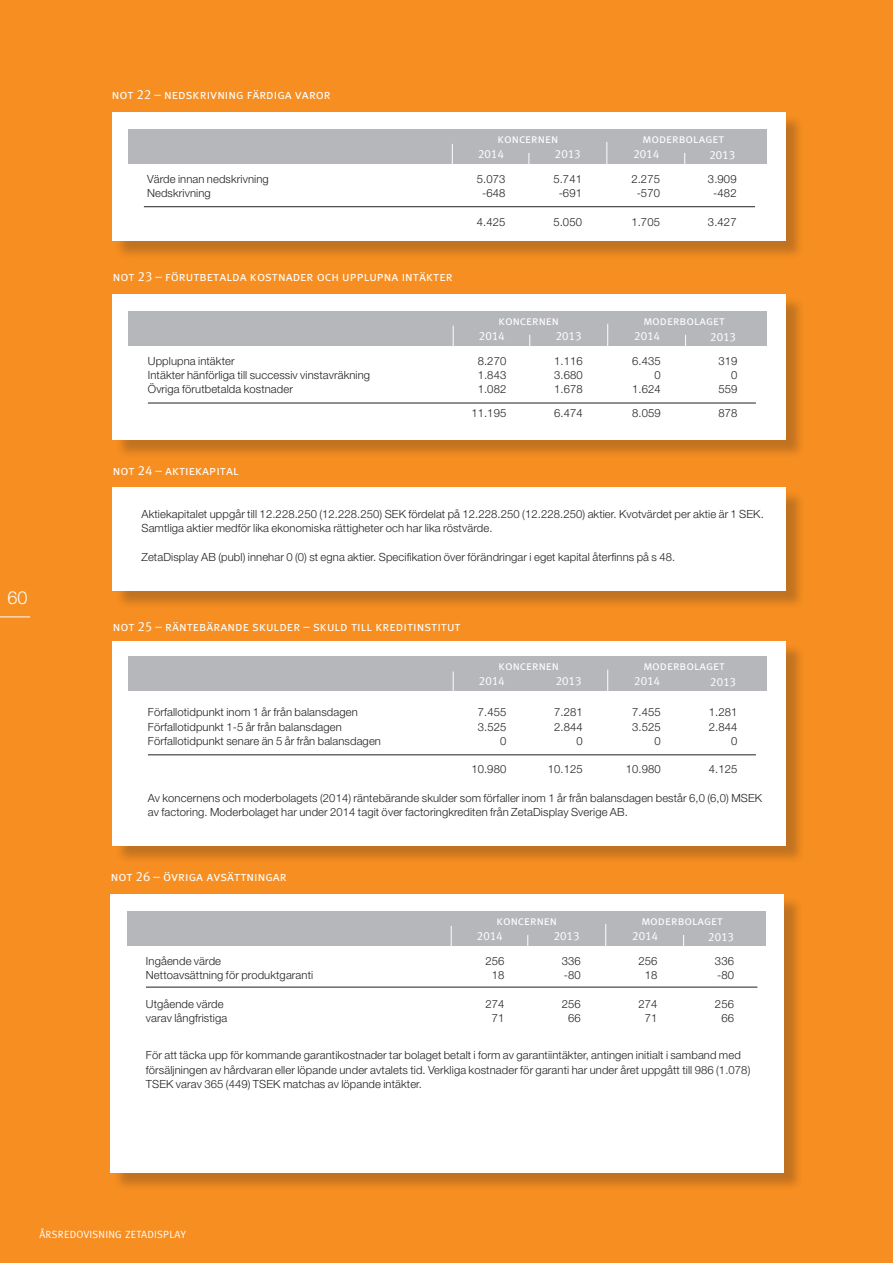
<style>
.page{position:relative;width:893px;height:1263px;background:#f68e21}
.page>*{position:absolute;margin:0;border:0;box-sizing:border-box;transform-origin:0 0}
.t1{font:300 18px "Helvetica Neue";color:#fff}
.t2{font:13.5px "Meta Caps";color:#fff}
.t3{font:12.75px "Meta Caps";color:#fff}
.t4{font:12px "Meta Caps";color:#fff}
.t5{font:300 11.25px/14.2px "Helvetica Neue";letter-spacing:.01em;color:#231f20}
.t6{font:10.5px "Meta";letter-spacing:.02em;color:#fff}
</style>
<div class="page">
<div style="left:113px;top:896px;width:690px;height:295px;background:#231f20;opacity:.25"></div>
<div style="left:111px;top:894px;width:673px;height:278px;background:#fff"></div>
<div style="left:127px;top:912px;width:638px;height:34px;background:#b6b7bb"></div>
<svg style="left:451px;top:926px;width:1px;height:20px"></svg>
<svg style="left:605px;top:924px;width:1px;height:22px"></svg>
<hr style="left:146px;top:987px;width:611px;height:1px;background:#231f20">
<hr style="left:0;top:617px;width:30px;height:1px;background:#fff">
<div style="left:115px;top:490px;width:690px;height:120px;background:#231f20;opacity:.25"></div>
<div style="left:113px;top:488px;width:673px;height:103px;background:#fff"></div>
<div style="left:115px;top:643px;width:690px;height:221px;background:#231f20;opacity:.25"></div>
<div style="left:113px;top:641px;width:673px;height:204px;background:#fff"></div>
<div style="left:129px;top:657px;width:638px;height:34px;background:#b6b7bb"></div>
<svg style="left:453px;top:671px;width:1px;height:20px"></svg>
<svg style="left:607px;top:670px;width:1px;height:21px"></svg>
<hr style="left:148px;top:754px;width:608px;height:1px;background:#231f20">
<div style="left:114px;top:114px;width:690px;height:146px;background:#231f20;opacity:.25"></div>
<div style="left:112px;top:112px;width:673px;height:129px;background:#fff"></div>
<div style="left:128px;top:130px;width:638px;height:34px;background:#b6b7bb"></div>
<svg style="left:452px;top:144px;width:1px;height:20px"></svg>
<svg style="left:606px;top:142px;width:1px;height:22px"></svg>
<hr style="left:144px;top:206px;width:611px;height:1px;background:#231f20">
<div style="left:115px;top:296px;width:690px;height:162px;background:#231f20;opacity:.25"></div>
<div style="left:113px;top:294px;width:673px;height:146px;background:#fff"></div>
<div style="left:129px;top:311px;width:638px;height:34px;background:#b6b7bb"></div>
<svg style="left:453px;top:326px;width:1px;height:20px"></svg>
<svg style="left:607px;top:324px;width:1px;height:22px"></svg>
<hr style="left:148px;top:403px;width:608px;height:1px;background:#231f20">
<h1 class="t1" style="left:8px;top:586px;width:22px">60</h1>
<p class="t2" style="left:112px;top:87px;width:220px">not 22 – nedskrivning färdiga varor</p>
<p class="t3" style="left:498px;top:131px;width:62px">koncernen</p>
<p class="t4" style="left:478px;top:147px;width:27px">2014</p>
<p class="t4" style="left:555px;top:147px;width:27px">2013</p>
<p class="t4" style="left:633px;top:147px;width:27px">2014</p>
<p class="t4" style="left:709px;top:148px;width:27px">2013</p>
<p class="t3" style="left:642px;top:131px;width:83px">moderbolaget</p>
<p class="t5" style="left:147px;top:172px;width:123px">Värde innan nedskrivning</p>
<p class="t5" style="left:477px;top:172px;width:30px">5.073</p>
<p class="t5" style="left:553px;top:172px;width:30px">5.741</p>
<p class="t5" style="left:631px;top:172px;width:30px">2.275</p>
<p class="t5" style="left:708px;top:172px;width:30px">3.909</p>
<p class="t5" style="left:147px;top:186px;width:65px">Nedskrivning</p>
<p class="t5" style="left:482px;top:186px;width:25px">-648</p>
<p class="t5" style="left:559px;top:186px;width:25px">-691</p>
<p class="t5" style="left:637px;top:186px;width:25px">-570</p>
<p class="t5" style="left:713px;top:186px;width:25px">-482</p>
<p class="t5" style="left:477px;top:215px;width:30px">4.425</p>
<p class="t5" style="left:553px;top:215px;width:30px">5.050</p>
<p class="t5" style="left:631px;top:215px;width:30px">1.705</p>
<p class="t5" style="left:708px;top:215px;width:30px">3.427</p>
<p class="t2" style="left:113px;top:268px;width:341px">not 23 – förutbetalda kostnader och upplupna intäkter</p>
<p class="t3" style="left:498px;top:313px;width:62px">koncernen</p>
<p class="t4" style="left:479px;top:329px;width:27px">2014</p>
<p class="t4" style="left:556px;top:329px;width:27px">2013</p>
<p class="t4" style="left:634px;top:329px;width:27px">2014</p>
<p class="t4" style="left:710px;top:329px;width:27px">2013</p>
<p class="t3" style="left:643px;top:313px;width:83px">moderbolaget</p>
<p class="t5" style="left:148px;top:353px;width:88px">Upplupna intäkter</p>
<p class="t5" style="left:478px;top:353px;width:30px">8.270</p>
<p class="t5" style="left:554px;top:353px;width:30px">1.116</p>
<p class="t5" style="left:632px;top:353px;width:30px">6.435</p>
<p class="t5" style="left:718px;top:353px;width:20px">319</p>
<p class="t5" style="left:148px;top:367px;width:224px">Intäkter hänförliga till successiv vinstavräkning</p>
<p class="t5" style="left:478px;top:367px;width:30px">1.843</p>
<p class="t5" style="left:554px;top:367px;width:30px">3.680</p>
<p class="t5" style="left:655px;top:367px;width:8px">0</p>
<p class="t5" style="left:731px;top:367px;width:8px">0</p>
<p class="t5" style="left:148px;top:382px;width:147px">Övriga förutbetalda kostnader</p>
<p class="t5" style="left:478px;top:382px;width:30px">1.082</p>
<p class="t5" style="left:554px;top:382px;width:30px">1.678</p>
<p class="t5" style="left:632px;top:382px;width:30px">1.624</p>
<p class="t5" style="left:718px;top:382px;width:20px">559</p>
<p class="t5" style="left:471px;top:406px;width:36px">11.195</p>
<p class="t5" style="left:554px;top:406px;width:30px">6.474</p>
<p class="t5" style="left:632px;top:406px;width:30px">8.059</p>
<p class="t5" style="left:718px;top:406px;width:20px">878</p>
<p class="t2" style="left:113px;top:462px;width:128px">not 24 – aktiekapital</p>
<p class="t5" style="left:141px;top:507px;width:624px">Aktiekapitalet uppgår till 12.228.250 (12.228.250) SEK fördelat på 12.228.250 (12.228.250) aktier. Kvotvärdet per aktie är 1 SEK.<br>Samtliga aktier medför lika ekonomiska rättigheter och har lika röstvärde.</p>
<p class="t5" style="left:141px;top:549px;width:535px">ZetaDisplay AB (publ) innehar 0 (0) st egna aktier. Specifikation över förändringar i eget kapital återfinns på s 48.</p>
<p class="t2" style="left:113px;top:618px;width:349px">not 25 – räntebärande skulder – skuld till kreditinstitut</p>
<p class="t3" style="left:498px;top:658px;width:62px">koncernen</p>
<p class="t4" style="left:479px;top:674px;width:27px">2014</p>
<p class="t4" style="left:556px;top:674px;width:27px">2013</p>
<p class="t4" style="left:634px;top:674px;width:27px">2014</p>
<p class="t4" style="left:710px;top:675px;width:27px">2013</p>
<p class="t3" style="left:643px;top:658px;width:83px">moderbolaget</p>
<p class="t5" style="left:148px;top:705px;width:211px">Förfallotidpunkt inom 1 år från balansdagen</p>
<p class="t5" style="left:478px;top:705px;width:30px">7.455</p>
<p class="t5" style="left:554px;top:705px;width:30px">7.281</p>
<p class="t5" style="left:632px;top:705px;width:30px">7.455</p>
<p class="t5" style="left:709px;top:705px;width:30px">1.281</p>
<p class="t5" style="left:148px;top:719px;width:196px">Förfallotidpunkt 1-5 år från balansdagen</p>
<p class="t5" style="left:478px;top:719px;width:30px">3.525</p>
<p class="t5" style="left:554px;top:719px;width:30px">2.844</p>
<p class="t5" style="left:632px;top:719px;width:30px">3.525</p>
<p class="t5" style="left:709px;top:719px;width:30px">2.844</p>
<p class="t5" style="left:148px;top:733px;width:235px">Förfallotidpunkt senare än 5 år från balansdagen</p>
<p class="t5" style="left:500px;top:733px;width:8px">0</p>
<p class="t5" style="left:577px;top:733px;width:8px">0</p>
<p class="t5" style="left:655px;top:733px;width:8px">0</p>
<p class="t5" style="left:731px;top:733px;width:8px">0</p>
<p class="t5" style="left:471px;top:762px;width:36px">10.980</p>
<p class="t5" style="left:548px;top:762px;width:36px">10.125</p>
<p class="t5" style="left:626px;top:762px;width:36px">10.980</p>
<p class="t5" style="left:709px;top:762px;width:30px">4.125</p>
<p class="t5" style="left:148px;top:790px;width:616px">Av koncernens och moderbolagets (2014) räntebärande skulder som förfaller inom 1 år från balansdagen består 6,0 (6,0) MSEK av factoring. Moderbolaget har under 2014 tagit över factoringkrediten från ZetaDisplay Sverige AB.</p>
<p class="t2" style="left:111px;top:869px;width:178px">not 26 – övriga avsättningar</p>
<p class="t3" style="left:496px;top:913px;width:62px">koncernen</p>
<p class="t4" style="left:477px;top:929px;width:27px">2014</p>
<p class="t4" style="left:554px;top:929px;width:27px">2013</p>
<p class="t4" style="left:632px;top:929px;width:27px">2014</p>
<p class="t4" style="left:708px;top:930px;width:27px">2013</p>
<p class="t3" style="left:641px;top:913px;width:83px">moderbolaget</p>
<p class="t5" style="left:146px;top:953px;width:77px">Ingående värde</p>
<p class="t5" style="left:485px;top:953px;width:20px">256</p>
<p class="t5" style="left:562px;top:953px;width:20px">336</p>
<p class="t5" style="left:638px;top:953px;width:20px">256</p>
<p class="t5" style="left:715px;top:953px;width:20px">336</p>
<p class="t5" style="left:146px;top:968px;width:169px">Nettoavsättning för produktgaranti</p>
<p class="t5" style="left:492px;top:968px;width:14px">18</p>
<p class="t5" style="left:564px;top:968px;width:18px">-80</p>
<p class="t5" style="left:645px;top:968px;width:14px">18</p>
<p class="t5" style="left:717px;top:968px;width:18px">-80</p>
<p class="t5" style="left:146px;top:996px;width:79px">Utgående värde</p>
<p class="t5" style="left:485px;top:996px;width:20px">274</p>
<p class="t5" style="left:562px;top:996px;width:20px">256</p>
<p class="t5" style="left:638px;top:996px;width:20px">274</p>
<p class="t5" style="left:715px;top:996px;width:20px">256</p>
<p class="t5" style="left:146px;top:1010px;width:83px">varav långfristiga</p>
<p class="t5" style="left:492px;top:1010px;width:14px">71</p>
<p class="t5" style="left:568px;top:1010px;width:14px">66</p>
<p class="t5" style="left:645px;top:1010px;width:14px">71</p>
<p class="t5" style="left:721px;top:1010px;width:14px">66</p>
<p class="t5" style="left:146px;top:1048px;width:606px">För att täcka upp för kommande garantikostnader tar bolaget betalt i form av garantiintäkter, antingen initialt i samband med försäljningen av hårdvaran eller löpande under avtalets tid. Verkliga kostnader för garanti har under året uppgått till 986 (1.078)<br>TSEK varav 365 (449) TSEK matchas av löpande intäkter.</p>
<p class="t6" style="left:39px;top:1228px;width:148px">ÅRSREDOVISNING ZETADISPLAY</p>
</div>
